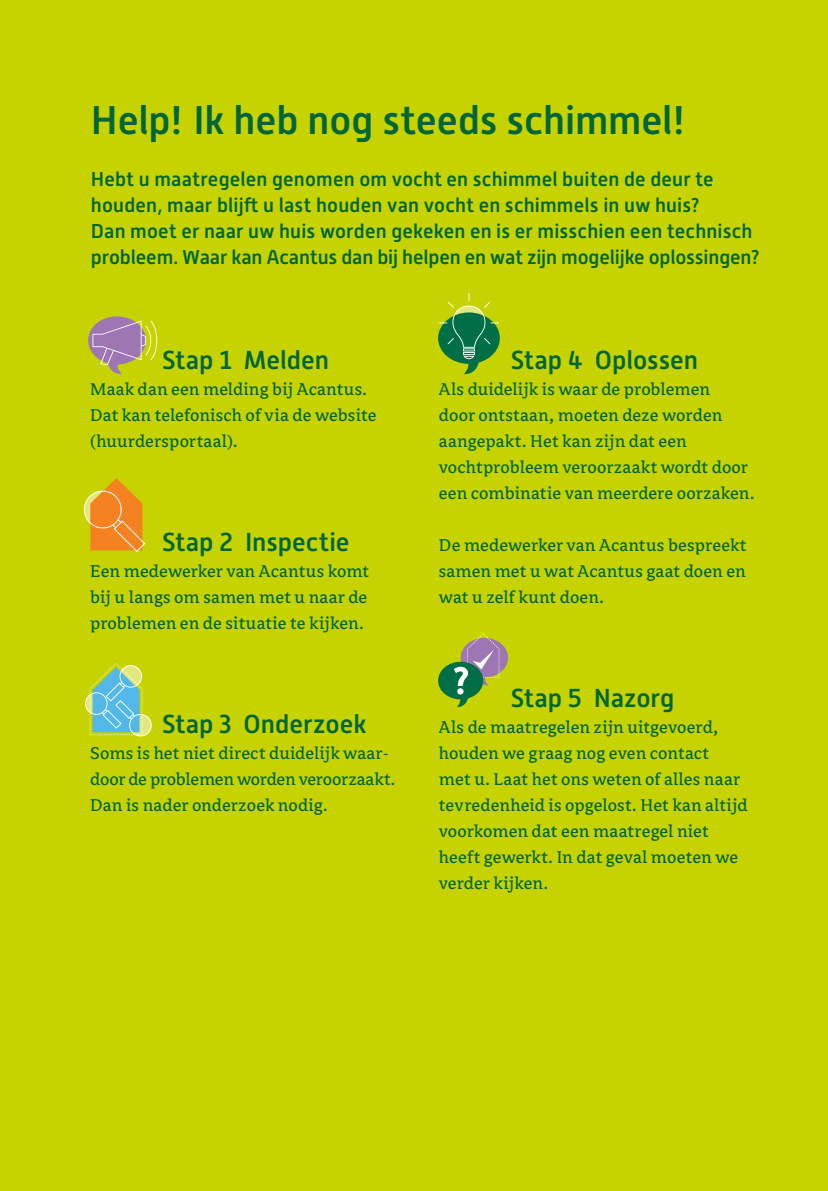
<style>
.page{position:relative;width:828px;height:1191px;background:#c7d300}
.page>*{position:absolute;margin:0;border:0;box-sizing:border-box;transform-origin:0 0}
.t1{font:500 40px "Alwyn New";letter-spacing:-.005em;color:#006639}
.t2{font:500 26px "Alwyn New";color:#006639}
.t3{font:500 20px/26px "Alwyn New";letter-spacing:.005em;color:#006639}
.t4{font:19px/26px "Avance Pro";letter-spacing:.005em;color:#006639}
</style>
<div class="page">
<svg style="left:84px;top:478px;width:61px;height:74px"></svg>
<svg style="left:88px;top:316px;width:69px;height:58px"></svg>
<svg style="left:438px;top:633px;width:70px;height:74px"></svg>
<svg style="left:85px;top:663px;width:67px;height:73px"></svg>
<svg style="left:438px;top:293px;width:62px;height:81px"></svg>
<h1 class="t1" style="left:91px;top:97px;width:597px">Help! Ik heb nog steeds schimmel!</h1>
<p class="t3" style="left:91px;top:166px;width:670px">Hebt u maatregelen genomen om vocht en schimmel buiten de deur te houden, maar blijft u last houden van vocht en schimmels in uw huis?<br>Dan moet er naar uw huis worden gekeken en is er misschien een technisch probleem. Waar kan Acantus dan bij helpen en wat zijn mogelijke oplossingen?</p>
<h2 class="t2" style="left:162px;top:345px;width:168px">Stap 1 Melden</h2>
<p class="t4" style="left:90px;top:376px;width:288px">Maak dan een melding bij Acantus.<br>Dat kan telefonisch of via de website (huurdersportaal).</p>
<h2 class="t2" style="left:162px;top:527px;width:189px">Stap 2 Inspectie</h2>
<p class="t4" style="left:90px;top:558px;width:280px;text-align:justify">Een medewerker van Acantus komt bij u langs om samen met u naar de problemen en de situatie te kijken.</p>
<h2 class="t2" style="left:162px;top:709px;width:206px">Stap 3 Onderzoek</h2>
<p class="t4" style="left:90px;top:740px;width:307px">Soms is het niet direct duidelijk waar&shy;door de problemen worden veroorzaakt.<br>Dan is nader onderzoek nodig.</p>
<h2 class="t2" style="left:511px;top:345px;width:189px">Stap 4 Oplossen</h2>
<p class="t4" style="left:439px;top:376px;width:317px">Als duidelijk is waar de problemen<br>door ontstaan, moeten deze worden aangepakt. Het kan zijn dat een vochtprobleem veroorzaakt wordt door een combinatie van meerdere oorzaken.</p>
<p class="t4" style="left:439px;top:532px;width:309px;text-align:justify">De medewerker van Acantus bespreekt samen met u wat Acantus gaat doen en wat u zelf kunt doen.</p>
<h2 class="t2" style="left:511px;top:683px;width:165px">Stap 5 Nazorg</h2>
<p class="t4" style="left:439px;top:714px;width:310px">Als de maatregelen zijn uitgevoerd, houden we graag nog even contact<br>met u. Laat het ons weten of alles naar tevredenheid is opgelost. Het kan altijd voorkomen dat een maatregel niet heeft gewerkt. In dat geval moeten we verder kijken.</p>
</div>
